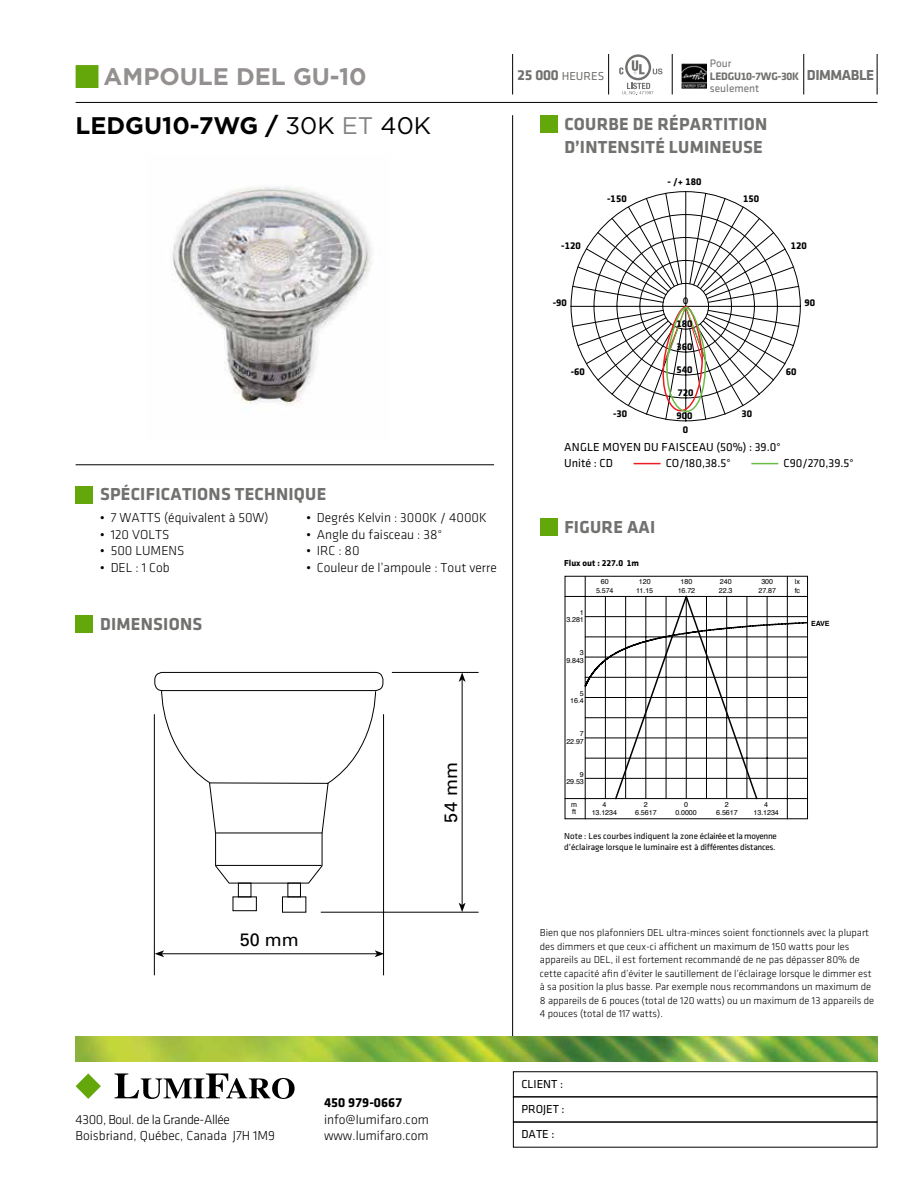
<style>
.page{position:relative;width:918px;height:1188px;background:#fff}
.page>*{position:absolute;margin:0;border:0;box-sizing:border-box;transform-origin:0 0}
.t1{font:700 24px "Gotham";color:#000}
.t2{font:700 24px "Gotham";color:#93908f}
.t3{font:700 18px/22.5px "Klavika";letter-spacing:.015em;color:#71716f}
.t4{font:18px "Univers";letter-spacing:.015em;color:#000}
.t5{font:700 15px "Klavika";color:#71716f}
.t6{font:300 13.5px/16.2px "Klavika";color:#000}
.t7{font:700 13.5px "Klavika";color:#000}
.t8{font:12px/16.5px "Klavika";letter-spacing:.015em;color:#000}
.t9{font:12px/25.2px "Klavika Regular OSTF";color:#000}
.t10{font:12px "Klavika Regular OSTF";letter-spacing:.005em;color:#71716f}
.t11{font:700 11.25px "Klavika";letter-spacing:-.025em;color:#71716f}
.t12{font:11.25px "Klavika";color:#71716f}
.t13{font:700 10.65px "Courier New";color:#000}
.t14{font:300 10.5px/13.5px "Klavika";color:#000}
.t15{font:700 10.2px "Klavika";color:#000}
.t16{font:9px/10.8px "Klavika Regular OSF";color:#000}
.t17{font:700 9px "Klavika";color:#000}
.t18{font:7.2px/8.2px "Helvetica";letter-spacing:-.01em;color:#000;text-align:center}
.t19{font:700 7.2px "Helvetica";color:#000}
.s1{font-weight:400}
.s2{font-weight:400;color:#808285}
.s3{font-family:"Klavika";font-weight:700;font-size:15px}
</style>
<div class="page">
<hr style="left:76px;top:102px;width:801px;height:1px;background:#000">
<div style="left:76px;top:65px;width:22px;height:23px;background:#63a70a"></div>
<hr style="left:512px;top:115px;width:1px;height:922px;background:#000">
<div style="left:76px;top:486px;width:17px;height:17px;background:#63a70a"></div>
<div style="left:76px;top:616px;width:17px;height:17px;background:#63a70a"></div>
<hr style="left:512px;top:54px;width:1px;height:40px;background:#000">
<hr style="left:608px;top:54px;width:1px;height:40px;background:#000">
<hr style="left:672px;top:54px;width:1px;height:40px;background:#000">
<hr style="left:803px;top:54px;width:1px;height:40px;background:#000">
<hr style="left:877px;top:54px;width:1px;height:40px;background:#000">
<svg style="left:619px;top:54px;width:44px;height:41px"></svg>
<hr style="left:76px;top:464px;width:418px;height:1px;background:#000">
<img style="left:681px;top:63px;width:25px;height:26px">
<img style="left:172px;top:186px;width:200px;height:220px">
<hr style="left:392px;top:672px;width:87px;height:1px;background:#000">
<hr style="left:321px;top:912px;width:158px;height:1px;background:#000">
<hr style="left:462px;top:680px;width:1px;height:225px;background:#000">
<svg style="left:459px;top:672px;width:7px;height:10px"></svg>
<svg style="left:459px;top:903px;width:7px;height:9px"></svg>
<hr style="left:383px;top:714px;width:1px;height:261px;background:#000">
<hr style="left:154px;top:714px;width:1px;height:261px;background:#000">
<hr style="left:162px;top:953px;width:215px;height:1px;background:#000">
<svg style="left:375px;top:950px;width:9px;height:7px"></svg>
<svg style="left:155px;top:950px;width:9px;height:7px"></svg>
<div style="left:233px;top:897px;width:24px;height:14px;border:1px solid #000"></div>
<div style="left:238px;top:883px;width:13px;height:14px;border:1px solid #000"></div>
<div style="left:287px;top:883px;width:14px;height:14px;border:1px solid #000"></div>
<div style="left:154px;top:672px;width:229px;height:19px;border:1px solid #000;border-radius:8px"></div>
<svg style="left:161px;top:690px;width:215px;height:194px"></svg>
<svg style="left:634px;top:463px;width:27px;height:1px"></svg>
<svg style="left:751px;top:463px;width:27px;height:1px"></svg>
<div style="left:540px;top:115px;width:17px;height:17px;background:#63a70a"></div>
<div style="left:540px;top:518px;width:17px;height:18px;background:#63a70a"></div>
<svg style="left:571px;top:191px;width:230px;height:229px"></svg>
<hr style="left:565px;top:798px;width:243px;height:1px;background:#000">
<hr style="left:565px;top:596px;width:243px;height:1px;background:#000">
<hr style="left:787px;top:576px;width:1px;height:243px;background:#000">
<hr style="left:585px;top:576px;width:1px;height:243px;background:#000">
<hr style="left:585px;top:616px;width:223px;height:1px;background:#000">
<hr style="left:585px;top:637px;width:223px;height:1px;background:#000">
<hr style="left:585px;top:657px;width:223px;height:1px;background:#000">
<hr style="left:585px;top:677px;width:223px;height:1px;background:#000">
<hr style="left:585px;top:697px;width:223px;height:1px;background:#000">
<hr style="left:585px;top:717px;width:223px;height:1px;background:#000">
<hr style="left:585px;top:738px;width:223px;height:1px;background:#000">
<hr style="left:585px;top:758px;width:223px;height:1px;background:#000">
<hr style="left:585px;top:778px;width:223px;height:1px;background:#000">
<svg style="left:583px;top:595px;width:224px;height:205px"></svg>
<img style="left:76px;top:1037px;width:802px;height:25px">
<div style="left:513px;top:1071px;width:365px;height:26px;border:1px solid #000"></div>
<div style="left:513px;top:1122px;width:365px;height:26px;border:1px solid #000"></div>
<svg style="left:115px;top:1073px;width:180px;height:26px"></svg>
<svg style="left:76px;top:1073px;width:25px;height:26px"></svg>
<h1 class="t2" style="left:104px;top:60px;width:93px">AMPOULE</h1>
<h1 class="t2" style="left:236px;top:60px;width:132px">DEL GU-10</h1>
<h1 class="t1" style="left:76px;top:110px;width:357px">LEDGU10-7WG / <span class="s1">30K</span> <span class="s2">ET</span> <span class="s1">40K</span></h1>
<h2 class="t3" style="left:100px;top:483px;width:228px">SPÉCIFICATIONS TECHNIQUE</h2>
<p class="t6" style="left:100px;top:510px;width:170px">• 7 WATTS (équivalent à 50W)</p>
<p class="t6" style="left:100px;top:526px;width:71px">• 120 VOLTS</p>
<p class="t6" style="left:100px;top:543px;width:86px">• 500 LUMENS</p>
<p class="t6" style="left:100px;top:559px;width:71px">• DEL : 1 Cob</p>
<h2 class="t3" style="left:100px;top:613px;width:104px">DIMENSIONS</h2>
<p class="t6" style="left:306px;top:510px;width:182px">• Degrés Kelvin : 3000K / 4000K</p>
<p class="t6" style="left:306px;top:526px;width:138px">• Angle du faisceau : 38°</p>
<p class="t6" style="left:306px;top:543px;width:55px">• IRC : 80</p>
<p class="t6" style="left:306px;top:559px;width:192px">• Couleur de l’ampoule : Tout verre</p>
<h2 class="t4" style="left:440px;top:823px;width:63px;rotate:-90deg">54 mm</h2>
<p class="t12" style="left:710px;top:57px;width:23px">POUR</p>
<p class="t11" style="left:710px;top:70px;width:91px">LEDGU10-7WG-30K</p>
<p class="t12" style="left:710px;top:82px;width:51px">SEULEMENT</p>
<p class="t10" style="left:517px;top:70px;width:89px"><span class="s3">25 000</span> HEURES</p>
<h3 class="t5" style="left:807px;top:67px;width:10px">DIMMA</h3>
<h3 class="t5" style="left:851px;top:67px;width:23px">BLE</h3>
<h2 class="t3" style="left:564px;top:113px;width:159px">COU RBE DE RÉPARTITION<br>D’INTENSITÉ</h2>
<h2 class="t3" style="left:669px;top:135px;width:21px">LUMINEUSE</h2>
<p class="t15" style="left:668px;top:176px;width:35px">- /+ 180</p>
<p class="t15" style="left:607px;top:193px;width:21px">-150</p>
<p class="t15" style="left:743px;top:193px;width:18px">150</p>
<p class="t15" style="left:561px;top:240px;width:21px">-120</p>
<p class="t15" style="left:791px;top:240px;width:18px">120</p>
<p class="t15" style="left:553px;top:297px;width:16px">-90</p>
<p class="t13" style="left:682px;top:294px;width:8px">0</p>
<p class="t15" style="left:804px;top:297px;width:12px">90</p>
<p class="t15" style="left:571px;top:366px;width:16px">-60</p>
<p class="t15" style="left:613px;top:408px;width:16px">-30</p>
<p class="t15" style="left:677px;top:318px;width:18px">180</p>
<p class="t15" style="left:677px;top:341px;width:18px">360</p>
<p class="t15" style="left:677px;top:364px;width:18px">540</p>
<p class="t15" style="left:677px;top:387px;width:18px">720</p>
<p class="t15" style="left:677px;top:410px;width:18px">900</p>
<p class="t15" style="left:741px;top:408px;width:12px">30</p>
<p class="t15" style="left:786px;top:366px;width:12px">60</p>
<p class="t15" style="left:683px;top:424px;width:7px">0</p>
<p class="t8" style="left:564px;top:439px;width:218px">ANGLE MOYEN DU FAISCEAU (50%) : 39.0°<br>U NITÉ : CD</p>
<p class="t8" style="left:666px;top:455px;width:66px">CO/180,38.5°</p>
<p class="t8" style="left:783px;top:455px;width:72px">C90/270,39.5°</p>
<h2 class="t3" style="left:564px;top:516px;width:10px">FIGU</h2>
<h2 class="t3" style="left:602px;top:516px;width:36px">RE AAI</h2>
<p class="t17" style="left:564px;top:558px;width:76px">FLUX OUT : 227.0 1M</p>
<p class="t18" style="left:566px;top:609px;width:19px;line-height:7.5px;text-align:right">1<br>3.281</p>
<p class="t18" style="left:566px;top:649px;width:19px;line-height:7.5px;text-align:right">3<br>9.843</p>
<p class="t18" style="left:570px;top:690px;width:15px;line-height:7.5px;text-align:right">5<br>16.4</p>
<p class="t18" style="left:566px;top:730px;width:19px;line-height:7.5px;text-align:right">7<br>22.97</p>
<p class="t18" style="left:566px;top:771px;width:19px;line-height:7.5px;text-align:right">9<br>29.53</p>
<p class="t18" style="left:571px;top:801px;width:7px;line-height:7.5px;text-align:left">m ft</p>
<p class="t18" style="left:596px;top:578px;width:19px">60<br>5.574</p>
<p class="t18" style="left:636px;top:578px;width:19px">120<br>11.15</p>
<p class="t18" style="left:678px;top:578px;width:19px">180<br>16.72</p>
<p class="t18" style="left:719px;top:578px;width:15px;text-align:left">240<br>22.3</p>
<p class="t18" style="left:758px;top:578px;width:19px">300<br>27.87</p>
<p class="t18" style="left:795px;top:578px;width:7px;text-align:left">lx fc</p>
<p class="t18" style="left:592px;top:800px;width:27px">4<br>13.1234</p>
<p class="t18" style="left:635px;top:800px;width:23px">2<br>6.5617</p>
<p class="t18" style="left:675px;top:800px;width:23px">0<br>0.0000</p>
<p class="t18" style="left:716px;top:800px;width:23px">2<br>6.5617</p>
<p class="t18" style="left:754px;top:800px;width:27px">4<br>13.1234</p>
<p class="t16" style="left:564px;top:831px;width:214px">Note : Les courbes indiquent la zone éclairée et la moyenne d’éclairage lorsque le luminaire est à différentes distances.</p>
<p class="t19" style="left:811px;top:617px;width:20px">EAVE</p>
<h2 class="t4" style="left:240px;top:929px;width:61px">50 mm</h2>
<p class="t6" style="left:76px;top:1111px;width:201px">4300, Boul. de la Grande-Allée<br>Boisbriand, Québec, Canada J7H 1M9</p>
<p class="t7" style="left:324px;top:1096px;width:80px">450 979-0667</p>
<p class="t6" style="left:324px;top:1111px;width:106px">info@lumifaro.com www.lumifaro.com</p>
<p class="t14" style="left:540px;top:926px;width:336px">Bien que nos plafonniers DEL ultra-minces soient fonctionnels avec la plupart des dimmers et que ceux-ci affichent un maximum de 150 watts pour les appareils au DEL, il est fortement recommandé de ne pas dépasser 80% de cette capacité afin d’éviter le sautillement de l’éclairage lorsque le dimmer est à sa position la plus basse. Par exemple nous recommandons un maximum de 8 appareils de 6 pouces (total de 120 watts) ou un maximum de 13 appareils de 4 pouces (total de 117 watts).</p>
<p class="t9" style="left:521px;top:1071px;width:45px">CLIENT :<br>PROJET :<br>DATE :</p>
</div>
